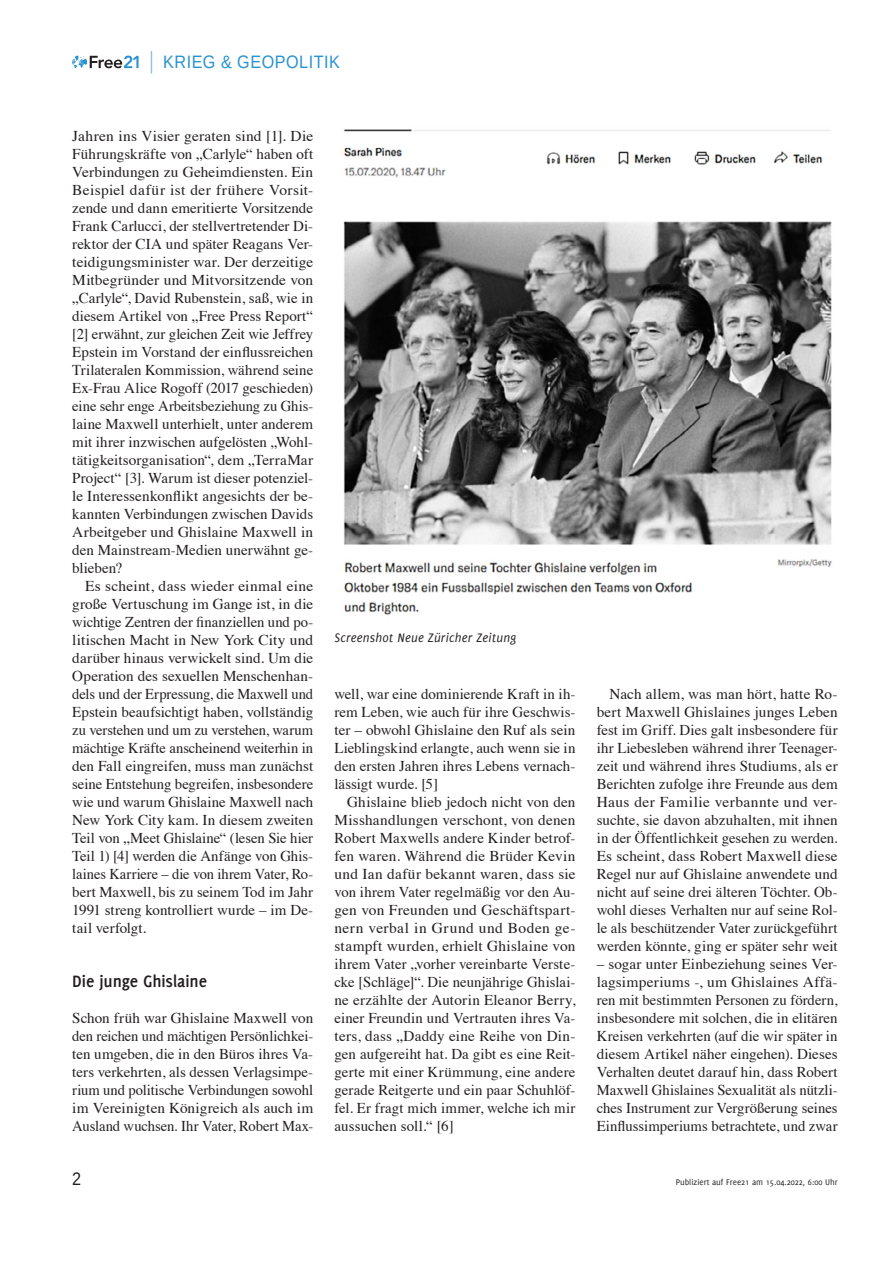
<style>
.page{position:relative;width:893px;height:1263px;background:#fff}
.page>*{position:absolute;margin:0;border:0;box-sizing:border-box;transform-origin:0 0}
.t1{font:700 18px "Delicious";letter-spacing:-.005em;color:#231f20}
.t2{font:18px "Liberation Sans";letter-spacing:.03em;color:#2a92d0;scale:.9 1}
.t3{font:18px "Liberation Sans";color:#231f20;scale:.9 1}
.t4{font:15px/18px "Times";letter-spacing:.005em;color:#231f20;text-align:justify}
.t5{font:italic 13.5px "Delicious";letter-spacing:.02em;color:#231f20}
.t6{font:9px "Delicious";color:#231f20}
</style>
<div class="page">
<svg style="left:72px;top:55px;width:67px;height:13px"></svg>
<svg style="left:151px;top:51px;width:1px;height:23px"></svg>
<img style="left:343px;top:129px;width:489px;height:486px">
<p class="t2" style="left:163px;top:51px;width:196px">KRIEG &amp; GEOPOLITIK</p>
<p class="t4" style="left:72px;top:126px;width:242px">Jahren ins Visier geraten sind [1]. Die Führungskräfte von „Carlyle“ haben oft Verbindungen zu Geheimdiensten. Ein Beispiel dafür ist der frühere Vorsit&shy;zende und dann emeritierte Vorsitzende Frank Carlucci, der stellvertretender Di&shy;rektor der CIA und später Reagans Ver&shy;teidigungsminister war. Der derzeitige Mitbegründer und Mitvorsitzende von „Carlyle“, David Rubenstein, saß, wie in diesem Artikel von „Free Press Report“ [2] erwähnt, zur gleichen Zeit wie Jeffrey Epstein im Vorstand der einflussreichen Trilateralen Kommission, während seine Ex-Frau Alice Rogoff (2017 geschieden) eine sehr enge Arbeitsbeziehung zu Ghis&shy;laine Maxwell unterhielt, unter anderem mit ihrer inzwischen aufgelösten „Wohl&shy;tätigkeitsorganisation“, dem „TerraMar Project“ [3]. Warum ist dieser potenziel&shy;le Interessenkonflikt angesichts der be&shy;kannten Verbindungen zwischen Davids Arbeitgeber und Ghislaine Maxwell in den Mainstream-Medien unerwähnt ge&shy;blieben?</p>
<p class="t4" style="left:72px;top:576px;width:242px;text-indent:13px">Es scheint, dass wieder einmal eine große Vertuschung im Gange ist, in die wichtige Zentren der finanziellen und po&shy;litischen Macht in New York City und darüber hinaus verwickelt sind. Um die Operation des sexuellen Menschenhan&shy;dels und der Erpressung, die Maxwell und Epstein beaufsichtigt haben, vollständig zu verstehen und um zu verstehen, warum mächtige Kräfte anscheinend weiterhin in den Fall eingreifen, muss man zunächst seine Entstehung begreifen, insbesondere wie und warum Ghislaine Maxwell nach New York City kam. In diesem zweiten Teil von „Meet Ghislaine“ (lesen Sie hier Teil 1) [4] werden die Anfänge von Ghis&shy;laines Karriere – die von ihrem Vater, Ro&shy;bert Maxwell, bis zu seinem Tod im Jahr 1991 streng kontrolliert wurde – im De&shy;tail verfolgt.</p>
<p class="t1" style="left:72px;top:971px;width:136px">Die junge Ghislaine</p>
<p class="t4" style="left:72px;top:1008px;width:242px">Schon früh war Ghislaine Maxwell von den reichen und mächtigen Persönlichkei&shy;ten umgeben, die in den Büros ihres Va&shy;ters verkehrten, als dessen Verlagsimpe&shy;rium und politische Verbindungen sowohl im Vereinigten Königreich als auch im Ausland wuchsen. Ihr Vater, Robert Max-</p>
<p class="t5" style="left:334px;top:630px;width:183px">Screenshot Neue Züricher Zeitung</p>
<p class="t4" style="left:334px;top:684px;width:242px">well, war eine dominierende Kraft in ih&shy;rem Leben, wie auch für ihre Geschwis&shy;ter – obwohl Ghislaine den Ruf als sein Lieblingskind erlangte, auch wenn sie in den ersten Jahren ihres Lebens vernach&shy;lässigt wurde. [5]</p>
<p class="t4" style="left:334px;top:792px;width:242px;text-indent:13px">Ghislaine blieb jedoch nicht von den Misshandlungen verschont, von denen Robert Maxwells andere Kinder betrof&shy;fen waren. Während die Brüder Kevin und Ian dafür bekannt waren, dass sie von ihrem Vater regelmäßig vor den Au&shy;gen von Freunden und Geschäftspart&shy;nern verbal in Grund und Boden ge&shy;stampft wurden, erhielt Ghislaine von ihrem Vater „vorher vereinbarte Verste&shy;cke [Schläge]“. Die neunjährige Ghislai&shy;ne erzählte der Autorin Eleanor Berry, einer Freundin und Vertrauten ihres Va&shy;ters, dass „Daddy eine Reihe von Din&shy;gen aufgereiht hat. Da gibt es eine Reit&shy;gerte mit einer Krümmung, eine andere gerade Reitgerte und ein paar Schuhlöf&shy;fel. Er fragt mich immer, welche ich mir aussuchen soll.“ [6]</p>
<p class="t4" style="left:597px;top:684px;width:242px;text-indent:13px">Nach allem, was man hört, hatte Ro&shy;bert Maxwell Ghislaines junges Leben fest im Griff. Dies galt insbesondere für ihr Liebesleben während ihrer Teenager&shy;zeit und während ihres Studiums, als er Berichten zufolge ihre Freunde aus dem Haus der Familie verbannte und ver&shy;suchte, sie davon abzuhalten, mit ihnen in der Öffentlichkeit gesehen zu werden.<br>Es scheint, dass Robert Maxwell diese Regel nur auf Ghislaine anwendete und nicht auf seine drei älteren Töchter. Ob&shy;wohl dieses Verhalten nur auf seine Rol&shy;le als beschützender Vater zurückgeführt werden könnte, ging er später sehr weit</p>
<p class="t4" style="left:597px;top:954px;width:242px">– sogar unter Einbeziehung seines Ver&shy;lagsimperiums -, um Ghislaines Affä&shy;ren mit bestimmten Personen zu fördern, insbesondere mit solchen, die in elitären Kreisen verkehrten (auf die wir später in diesem Artikel näher eingehen). Dieses Verhalten deutet darauf hin, dass Robert Maxwell Ghislaines Sexualität als nützli&shy;ches Instrument zur Vergrößerung seines Einflussimperiums betrachtete, und zwar</p>
<p class="t3" style="left:72px;top:1168px;width:12px">2</p>
<p class="t6" style="left:676px;top:1177px;width:163px">Publiziert auf Free21 am 15.04.2022, 6:00 Uhr</p>
</div>
